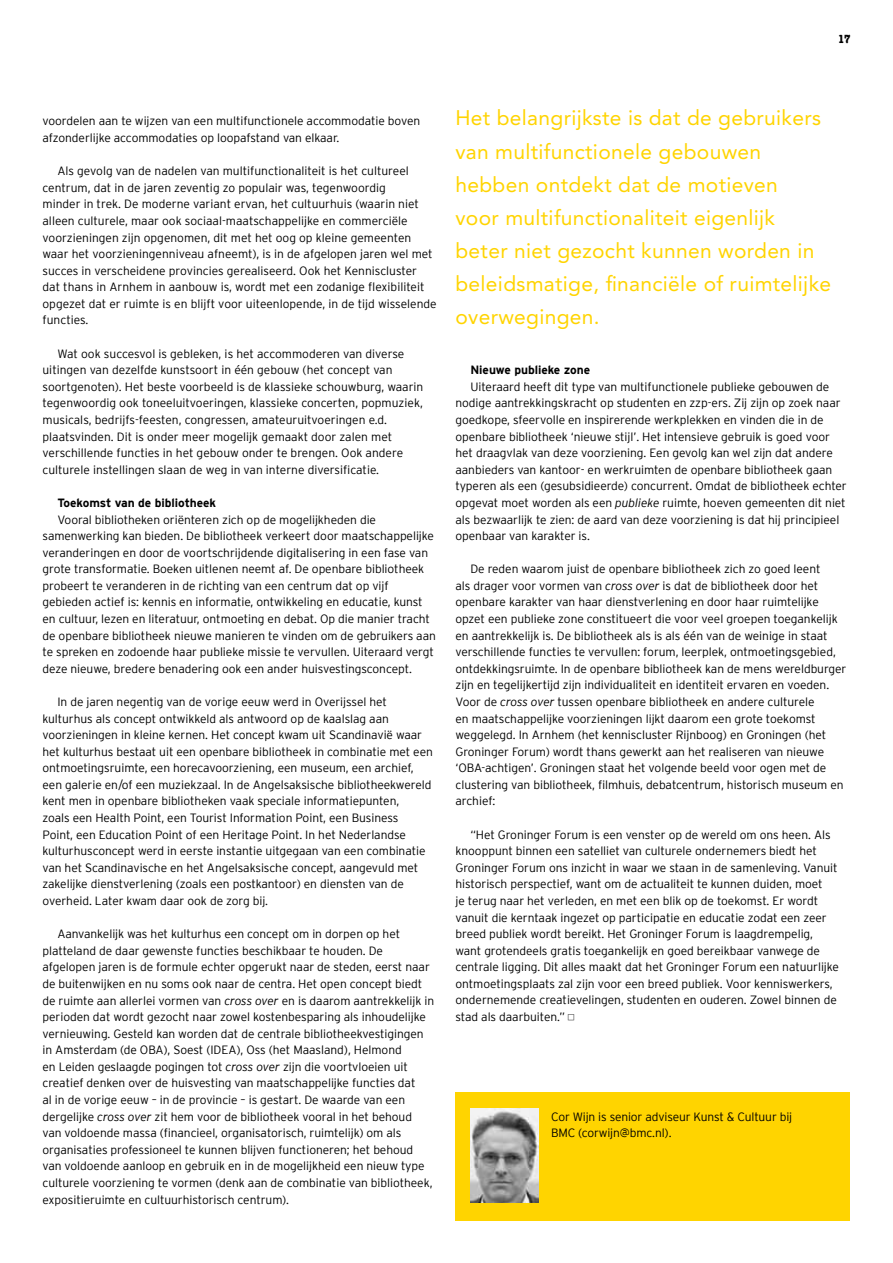
<style>
.page{position:relative;width:893px;height:1263px;background:#fff}
.page>*{position:absolute;margin:0;border:0;box-sizing:border-box;transform-origin:0 0}
.t1{font:21px/33.2px "Avenir";letter-spacing:.015em;color:#ffd400}
.t2{font:300 12px/16.6px "Interstate";letter-spacing:-.005em;color:#000}
.t3{font:700 12px "Interstate";letter-spacing:-.005em;color:#000}
.t4{font:700 condensed 12px "American Typewriter";color:#000}
.s1{font-style:italic}
</style>
<div class="page">
<div style="left:455px;top:1092px;width:395px;height:128px;background:#ffd400"></div>
<img style="left:470px;top:1108px;width:68px;height:94px">
<p class="t4" style="left:838px;top:31px;width:14px">17</p>
<p class="t2" style="left:43px;top:113px;width:379px">voordelen aan te wijzen van een multifunctionele accommodatie boven afzonderlijke accommodaties op loopafstand van elkaar.</p>
<p class="t2" style="left:43px;top:163px;width:396px;text-indent:15px">Als gevolg van de nadelen van multifunctionaliteit is het cultureel centrum, dat in de jaren zeventig zo populair was, tegenwoordig<br>minder in trek. De moderne variant ervan, het cultuurhuis (waarin niet alleen culturele, maar ook sociaal-maatschappelijke en commerciële voorzieningen zijn opgenomen, dit met het oog op kleine gemeenten waar het voorzieningenniveau afneemt), is in de afgelopen jaren wel met succes in verscheidene provincies gerealiseerd. Ook het Kenniscluster dat thans in Arnhem in aanbouw is, wordt met een zodanige flexibiliteit opgezet dat er ruimte is en blijft voor uiteenlopende, in de tijd wisselende functies.</p>
<p class="t2" style="left:43px;top:345px;width:382px;text-indent:15px">Wat ook succesvol is gebleken, is het accommoderen van diverse uitingen van dezelfde kunstsoort in één gebouw (het concept van soortgenoten). Het beste voorbeeld is de klassieke schouwburg, waarin tegenwoordig ook toneeluitvoeringen, klassieke concerten, popmuziek, musicals, bedrijfs-feesten, congressen, amateuruitvoeringen e.d. plaatsvinden. Dit is onder meer mogelijk gemaakt door zalen met verschillende functies in het gebouw onder te brengen. Ook andere culturele instellingen slaan de weg in van interne diversificatie.</p>
<p class="t3" style="left:57px;top:496px;width:160px">Toekomst van de bibliotheek</p>
<p class="t2" style="left:43px;top:511px;width:395px;text-indent:15px">Vooral bibliotheken oriënteren zich op de mogelijkheden die samenwerking kan bieden. De bibliotheek verkeert door maatschappelijke veranderingen en door de voortschrijdende digitalisering in een fase van grote transformatie. Boeken uitlenen neemt af. De openbare bibliotheek probeert te veranderen in de richting van een centrum dat op vijf gebieden actief is: kennis en informatie, ontwikkeling en educatie, kunst en cultuur, lezen en literatuur, ontmoeting en debat. Op die manier tracht de openbare bibliotheek nieuwe manieren te vinden om de gebruikers aan te spreken en zodoende haar publieke missie te vervullen. Uiteraard vergt deze nieuwe, bredere benadering ook een ander huisvestingsconcept.</p>
<p class="t2" style="left:43px;top:693px;width:392px;text-indent:15px">In de jaren negentig van de vorige eeuw werd in Overijssel het kulturhus als concept ontwikkeld als antwoord op de kaalslag aan voorzieningen in kleine kernen. Het concept kwam uit Scandinavië waar het kulturhus bestaat uit een openbare bibliotheek in combinatie met een ontmoetingsruimte, een horecavoorziening, een museum, een archief, een galerie en/of een muziekzaal. In de Angelsaksische bibliotheekwereld kent men in openbare bibliotheken vaak speciale informatiepunten,<br>zoals een Health Point, een Tourist Information Point, een Business<br>Point, een Education Point of een Heritage Point. In het Nederlandse kulturhusconcept werd in eerste instantie uitgegaan van een combinatie van het Scandinavische en het Angelsaksische concept, aangevuld met zakelijke dienstverlening (zoals een postkantoor) en diensten van de overheid. Later kwam daar ook de zorg bij.</p>
<p class="t2" style="left:43px;top:925px;width:393px;text-indent:15px">Aanvankelijk was het kulturhus een concept om in dorpen op het platteland de daar gewenste functies beschikbaar te houden. De afgelopen jaren is de formule echter opgerukt naar de steden, eerst naar de buitenwijken en nu soms ook naar de centra. Het open concept biedt de ruimte aan allerlei vormen van <span class="s1">cross over</span> en is daarom aantrekkelijk in perioden dat wordt gezocht naar zowel kostenbesparing als inhoudelijke vernieuwing. Gesteld kan worden dat de centrale bibliotheekvestigingen in Amsterdam (de OBA), Soest (IDEA), Oss (het Maasland), Helmond<br>en Leiden geslaagde pogingen tot <span class="s1">cross over</span> zijn die voortvloeien uit creatief denken over de huisvesting van maatschappelijke functies dat<br>al in de vorige eeuw – in de provincie – is gestart. De waarde van een dergelijke <span class="s1">cross over</span> zit hem voor de bibliotheek vooral in het behoud van voldoende massa (financieel, organisatorisch, ruimtelijk) om als organisaties professioneel te kunnen blijven functioneren; het behoud van voldoende aanloop en gebruik en in de mogelijkheid een nieuw type culturele voorziening te vormen (denk aan de combinatie van bibliotheek, expositieruimte en cultuurhistorisch centrum).</p>
<h1 class="t1" style="left:455px;top:102px;width:377px">Het belangrijkste is dat de gebruikers van multifunctionele gebouwen hebben ontdekt dat de motieven<br>voor multifunctionaliteit eigenlijk beter niet gezocht kunnen worden in beleidsmatige, financiële of ruimtelijke overwegingen.</h1>
<p class="t3" style="left:470px;top:363px;width:121px">Nieuwe publieke zone</p>
<p class="t2" style="left:455px;top:378px;width:393px;text-indent:15px">Uiteraard heeft dit type van multifunctionele publieke gebouwen de nodige aantrekkingskracht op studenten en zzp-ers. Zij zijn op zoek naar goedkope, sfeervolle en inspirerende werkplekken en vinden die in de openbare bibliotheek ‘nieuwe stijl’. Het intensieve gebruik is goed voor het draagvlak van deze voorziening. Een gevolg kan wel zijn dat andere aanbieders van kantoor- en werkruimten de openbare bibliotheek gaan typeren als een (gesubsidieerde) concurrent. Omdat de bibliotheek echter opgevat moet worden als een <span class="s1">publieke</span> ruimte, hoeven gemeenten dit niet als bezwaarlijk te zien: de aard van deze voorziening is dat hij principieel openbaar van karakter is.</p>
<p class="t2" style="left:455px;top:561px;width:392px;text-indent:15px">De reden waarom juist de openbare bibliotheek zich zo goed leent<br>als drager voor vormen van <span class="s1">cross over</span> is dat de bibliotheek door het openbare karakter van haar dienstverlening en door haar ruimtelijke opzet een publieke zone constitueert die voor veel groepen toegankelijk en aantrekkelijk is. De bibliotheek als is als één van de weinige in staat verschillende functies te vervullen: forum, leerplek, ontmoetingsgebied, ontdekkingsruimte. In de openbare bibliotheek kan de mens wereldburger zijn en tegelijkertijd zijn individualiteit en identiteit ervaren en voeden.<br>Voor de <span class="s1">cross over</span> tussen openbare bibliotheek en andere culturele<br>en maatschappelijke voorzieningen lijkt daarom een grote toekomst weggelegd. In Arnhem (het kenniscluster Rijnboog) en Groningen (het Groninger Forum) wordt thans gewerkt aan het realiseren van nieuwe ‘OBA-achtigen’. Groningen staat het volgende beeld voor ogen met de clustering van bibliotheek, filmhuis, debatcentrum, historisch museum en archief:</p>
<p class="t2" style="left:455px;top:826px;width:385px;text-indent:15px">“Het Groninger Forum is een venster op de wereld om ons heen. Als knooppunt binnen een satelliet van culturele ondernemers biedt het Groninger Forum ons inzicht in waar we staan in de samenleving. Vanuit historisch perspectief, want om de actualiteit te kunnen duiden, moet<br>je terug naar het verleden, en met een blik op de toekomst. Er wordt vanuit die kerntaak ingezet op participatie en educatie zodat een zeer breed publiek wordt bereikt. Het Groninger Forum is laagdrempelig, want grotendeels gratis toegankelijk en goed bereikbaar vanwege de centrale ligging. Dit alles maakt dat het Groninger Forum een natuurlijke ontmoetingsplaats zal zijn voor een breed publiek. Voor kenniswerkers, ondernemende creatievelingen, studenten en ouderen. Zowel binnen de stad als daarbuiten.”</p>
<p class="t2" style="left:551px;top:1108px;width:243px">Cor Wijn is senior adviseur Kunst &amp; Cultuur bij<br>BMC (corwijn@bmc.nl).</p>
</div>
